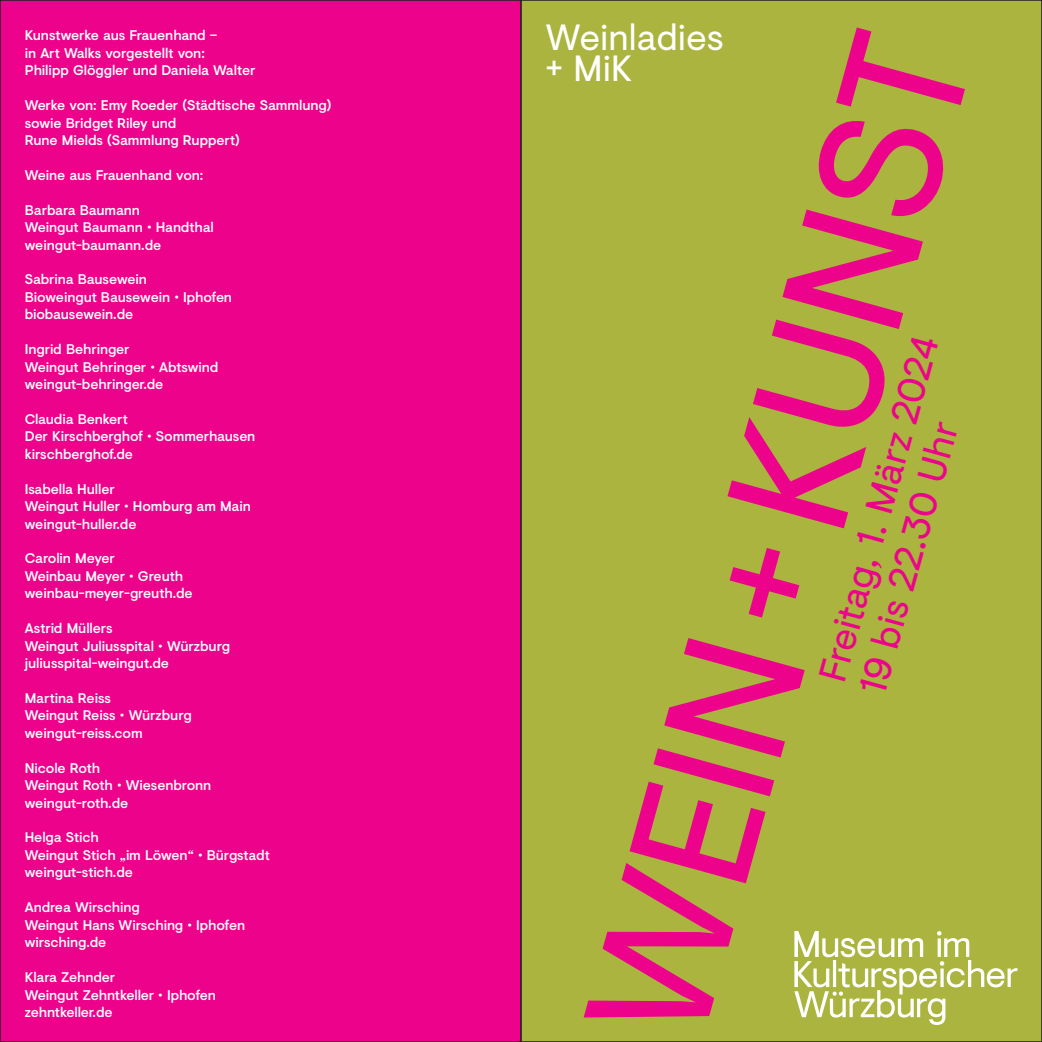
<style>
.page{position:relative;width:1042px;height:1042px;background:#fff}
.page>*{position:absolute;margin:0;border:0;box-sizing:border-box;transform-origin:0 0}
.t1{font:172.38px "Visuelt";color:#ed028c}
.t2{font:38.5px/41.5px "Visuelt";color:#ed028c}
.t3{font:36.4px/31px "Visuelt";color:#fff}
.t4{font:500 14px/17.5px "Visuelt";letter-spacing:-.01em;color:#fff}
</style>
<div class="page">
<div style="left:0;top:0;width:521px;height:1042px;background:#ed028c"></div>
<div style="left:521px;top:0;width:521px;height:1042px;background:#abb43e"></div>
<svg style="left:794px;top:931px;width:223px;height:94px"></svg>
<p class="t4" style="left:25px;top:26px;width:232px">Kunstwerke aus Frauenhand –<br>in Art Walks vorgestellt von:<br>Philipp Glöggler und Daniela Walter</p>
<p class="t4" style="left:25px;top:96px;width:308px">Werke von: Emy Roeder (Städtische Sammlung) sowie Bridget Riley und<br>Rune Mields (Sammlung Ruppert)</p>
<p class="t4" style="left:25px;top:166px;width:180px">Weine aus Frauenhand von:</p>
<p class="t4" style="left:25px;top:200px;width:190px">Barbara Baumann<br>Weingut Baumann • Handthal weingut-baumann.de</p>
<p class="t4" style="left:25px;top:270px;width:209px">Sabrina Bausewein<br>Bioweingut Bausewein • Iphofen biobausewein.de</p>
<p class="t4" style="left:25px;top:340px;width:195px">Ingrid Behringer<br>Weingut Behringer • Abtswind weingut-behringer.de</p>
<p class="t4" style="left:25px;top:410px;width:232px">Claudia Benkert<br>Der Kirschberghof • Sommerhausen kirschberghof.de</p>
<p class="t4" style="left:25px;top:479px;width:228px">Isabella Huller<br>Weingut Huller • Homburg am Main weingut-huller.de</p>
<p class="t4" style="left:25px;top:549px;width:169px">Carolin Meyer<br>Weinbau Meyer • Greuth weinbau-meyer-greuth.de</p>
<p class="t4" style="left:25px;top:619px;width:207px">Astrid Müllers<br>Weingut Juliusspital • Würzburg juliusspital-weingut.de</p>
<p class="t4" style="left:25px;top:689px;width:168px">Martina Reiss<br>Weingut Reiss • Würzburg weingut-reiss.com</p>
<p class="t4" style="left:25px;top:758px;width:188px">Nicole Roth<br>Weingut Roth • Wiesenbronn weingut-roth.de</p>
<p class="t4" style="left:25px;top:828px;width:246px">Helga Stich<br>Weingut Stich „im Löwen“ • Bürgstadt weingut-stich.de</p>
<p class="t4" style="left:25px;top:898px;width:222px">Andrea Wirsching<br>Weingut Hans Wirsching • Iphofen wirsching.de</p>
<p class="t4" style="left:25px;top:968px;width:193px">Klara Zehnder<br>Weingut Zehntkeller • Iphofen zehntkeller.de</p>
<h3 class="t3" style="left:546px;top:21px;width:179px">Weinladies + MiK</h3>
<h1 class="t1" style="left:526px;top:1005px;width:1034px;rotate:-75deg">WEIN+KUNST</h1>
<h2 class="t2" style="left:811px;top:676px;width:358px;rotate:-75deg">Freitag, 1. März 2024<br>19 bis 22.30 Uhr</h2>
</div>
